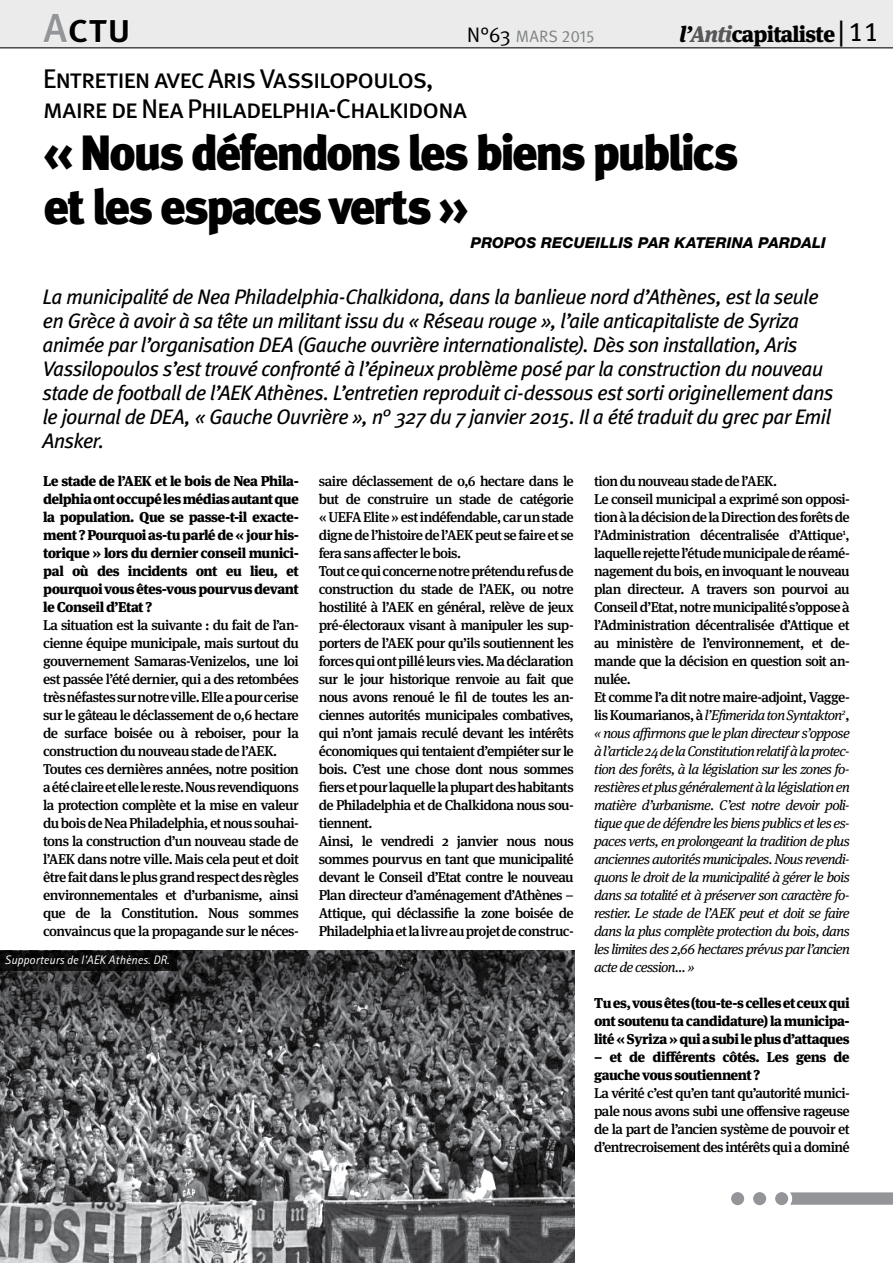
<style>
.page{position:relative;width:893px;height:1263px;background:#fff}
.page>*{position:absolute;margin:0;border:0;box-sizing:border-box;transform-origin:0 0}
.t1{font:900 49.5px/54px "Meta Pro";letter-spacing:-.06em;color:#000}
.t2{font:500 40.5px "Meta Pro";color:#000}
.t3{font:27px/30px "Meta Pro";letter-spacing:-.06em;color:#000}
.t4{font:900 22.5px "Meta Serif Pro";letter-spacing:-.03em;color:#000}
.t5{font:italic 21px/24px "Meta Pro";letter-spacing:-.04em;color:#000}
.t6{font:16.5px "Meta Pro";letter-spacing:.01em;color:#808284}
.t7{font:italic 800 15px "Helvetica Neue LT Std";letter-spacing:.01em;color:#000}
.t8{font:500 14.25px/18px "Meta Serif Pro";letter-spacing:-.045em;color:#000}
.t9{font:italic 14.25px/18px "Meta Serif Pro";letter-spacing:-.045em;color:#000}
.t10{font:900 14.25px/18px "Meta Serif Pro";letter-spacing:-.04em;color:#000;text-align:justify}
.t11{font:italic 12.3px "Rotis Sans Serif Std";letter-spacing:.01em;color:#fff}
.s1{color:#939598}
.s2{font-size:21px;color:#000}
.s3{font-style:italic}
.s4{font-style:italic;color:#58585b}
.s5{font-family:"Meta Pro";font-weight:400;font-size:27px}
.s6{font-weight:500;font-style:normal}
</style>
<div class="page">
<img style="left:1px;top:951px;width:573px;height:312px">
<div style="left:0;top:0;width:893px;height:48px;background:#eaebea"></div>
<svg style="left:43px;top:14px;width:85px;height:29px"></svg>
<hr style="left:0;top:47px;width:893px;height:1px;background:#000">
<svg style="left:731px;top:1192px;width:162px;height:14px"></svg>
<svg style="left:0;top:951px;width:177px;height:20px;background:#0b0b0b"></svg>
<h2 class="t2" style="left:44px;top:2px;width:89px"><span class="s1">A</span>ctu</h2>
<p class="t6" style="left:467px;top:26px;width:129px"><span class="s2">N°63</span> MARS 2015</p>
<h3 class="t4" style="left:680px;top:15px;width:201px"><span class="s3">l’</span><span class="s4">Anti</span>capitaliste<span class="s5">| 11</span></h3>
<h3 class="t3" style="left:43px;top:64px;width:426px">Entretien avec Aris Vassilopoulos, maire de Nea Philadelphia-Chalkidona</h3>
<h1 class="t1" style="left:43px;top:127px;width:697px">« Nous défendons les biens publics et les espaces verts »</h1>
<p class="t7" style="left:471px;top:234px;width:356px">PROPOS RECUEILLIS PAR KATERINA PARDALI</p>
<p class="t5" style="left:43px;top:285px;width:793px">La municipalité de Nea Philadelphia-Chalkidona, dans la banlieue nord d’Athènes, est la seule en Grèce à avoir à sa tête un militant issu du « Réseau rouge », l’aile anticapitaliste de Syriza animée par l’organisation DEA (Gauche ouvrière internationaliste). Dès son installation, Aris Vassilopoulos s’est trouvé confronté à l’épineux problème posé par la construction du nouveau stade de football de l’AEK Athènes. L’entretien reproduit ci-dessous est sorti originellement dans le journal de DEA, « Gauche Ouvrière », n° 327 du 7 janvier 2015. Il a été traduit du grec par Emil Ansker.</p>
<p class="t10" style="left:43px;top:471px;width:257px">Le stade de l’AEK et le bois de Nea Phila&shy;delphia ont occupé les médias autant que la population. Que se passe-t-il exacte&shy;ment ? Pourquoi as-tu parlé de « jour his&shy;torique » lors du dernier conseil munici&shy;pal où des incidents ont eu lieu, et pourquoi vous êtes-vous pourvus devant le Conseil d’Etat ?</p>
<p class="t8" style="left:43px;top:615px;width:257px">La situation est la suivante : du fait de l’an&shy;cienne équipe municipale, mais surtout du gouvernement Samaras-Venizelos, une loi est passée l’été dernier, qui a des retombées très néfastes sur notre ville. ElIe a pour cerise sur le gâteau le déclassement de 0,6 hectare de surface boisée ou à reboiser, pour la construction du nouveau stade de l’AEK.<br>Toutes ces dernières années, notre position a été claire et elle le reste. Nous revendiquons la protection complète et la mise en valeur du bois de Nea Philadelphia, et nous souhai&shy;tons la construction d’un nouveau stade de l’AEK dans notre ville. Mais cela peut et doit être fait dans le plus grand respect des règles environnementales et d’urbanisme, ainsi que de la Constitution. Nous sommes convaincus que la propagande sur le néces-</p>
<p class="t11" style="left:5px;top:952px;width:166px">Supporteurs de l’AEK Athènes. DR.</p>
<p class="t8" style="left:319px;top:471px;width:257px">saire déclassement de 0,6 hectare dans le but de construire un stade de catégorie « UEFA Elite » est indéfendable, car un stade digne de l’histoire de l’AEK peut se faire et se fera sans affecter le bois.<br>Tout ce qui concerne notre prétendu refus de construction du stade de l’AEK, ou notre hostilité à l’AEK en général, relève de jeux pré-électoraux visant à manipuler les sup&shy;porters de l’AEK pour qu’ils soutiennent les forces qui ont pillé leurs vies. Ma déclaration sur le jour historique renvoie au fait que nous avons renoué le fil de toutes les an&shy;ciennes autorités municipales combatives, qui n’ont jamais reculé devant les intérêts économiques qui tentaient d’empiéter sur le bois. C’est une chose dont nous sommes fiers et pour laquelle la plupart des habitants de Philadelphia et de Chalkidona nous sou&shy;tiennent.<br>Ainsi, le vendredi 2 janvier nous nous sommes pourvus en tant que municipalité devant le Conseil d’Etat contre le nouveau Plan directeur d’aménagement d’Athènes – Attique, qui déclassifie la zone boisée de Philadelphia et la livre au projet de construc-</p>
<p class="t9" style="left:594px;top:471px;width:257px"><span class="s6">tion du nouveau stade de l’AEK.<br>Le conseil municipal a exprimé son opposi&shy;tion à la décision de la Direction des forêts de l’Administration décentralisée d’Attique</span><sup>1</sup><span class="s6">, laquelle rejette l’étude municipale de réamé&shy;nagement du bois, en invoquant le nouveau plan directeur. A travers son pourvoi au Conseil d’Etat, notre municipalité s’oppose à l’Administration décentralisée d’Attique et au ministère de l’environnement, et de&shy;mande que la décision en question soit an&shy;nulée.<br>Et comme l’a dit notre maire-adjoint, Vagge&shy;lis Koumarianos, à</span> l’Efimerida ton Syntakton<sup>2</sup><span class="s6">, </span>« nous affirmons que le plan directeur s’oppose à l’article 24 de la Constitution relatif à la protec&shy;tion des forêts, à la législation sur les zones fo&shy;restières et plus généralement à la législation en matière d’urbanisme. C’est notre devoir poli&shy;tique que de défendre les biens publics et les es&shy;paces verts, en prolongeant la tradition de plus anciennes autorités municipales. Nous revendi&shy;quons le droit de la municipalité à gérer le bois dans sa totalité et à préserver son caractère fo&shy;restier. Le stade de l’AEK peut et doit se faire dans la plus complète protection du bois, dans les limites des 2,66 hectares prévus par l’ancien acte de cession… »</p>
<p class="t10" style="left:594px;top:993px;width:257px">Tu es, vous êtes (tou-te-s celles et ceux qui ont soutenu ta candidature) la municipa&shy;lité « Syriza » qui a subi le plus d’attaques</p>
<p class="t10" style="left:594px;top:1047px;width:257px">– et de différents côtés. Les gens de gauche vous soutiennent ?</p>
<p class="t8" style="left:594px;top:1083px;width:257px;text-align:justify">La vérité c’est qu’en tant qu’autorité munici&shy;pale nous avons subi une offensive rageuse de la part de l’ancien système de pouvoir et d’entrecroisement des intérêts qui a dominé</p>
</div>
